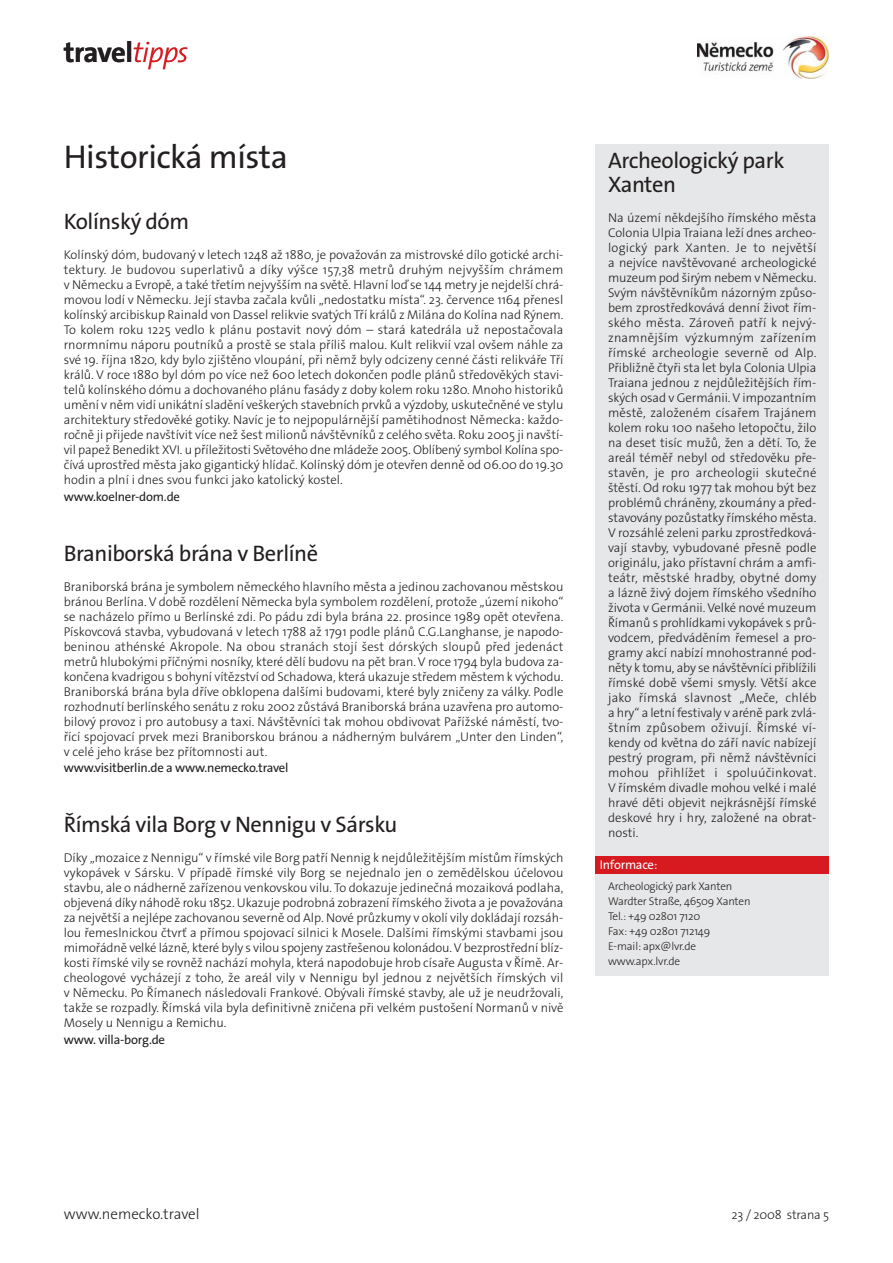
<style>
.page{position:relative;width:893px;height:1263px;background:#fff}
.page>*{position:absolute;margin:0;border:0;box-sizing:border-box;transform-origin:0 0}
.t1{font:33px "The Sans CE";letter-spacing:-.015em;color:#231f20}
.t2{font:28.8px "The Sans LP7 Bld";letter-spacing:-.03em;color:#231f20}
.t3{font:22.5px/24px "The Sans CE";letter-spacing:-.02em;color:#231f20}
.t4{font:15px "The Sans CE Light";color:#231f20}
.t5{font:12.75px/15px "The Sans CE Light";color:#231f20;text-align:justify}
.t6{font:12.75px "The Sans CE";letter-spacing:-.015em;color:#231f20}
.t7{font:12.75px "The Sans CE";letter-spacing:-.02em;color:#fff}
.t8{font:11.25px/15px "The Sans CE Light";letter-spacing:-.015em;color:#231f20}
.s1{font-family:"The Sans LP3 Lig IT";color:#d71920}
</style>
<div class="page">
<img style="left:697px;top:36px;width:132px;height:43px">
<div style="left:595px;top:144px;width:234px;height:791px;background:#e6e7e8"></div>
<div style="left:595px;top:857px;width:234px;height:119px;background:#e6e7e8"></div>
<div style="left:595px;top:856px;width:234px;height:17px;background:#d71920"></div>
<h2 class="t2" style="left:64px;top:36px;width:126px">travel<span class="s1">tipps</span></h2>
<h1 class="t1" style="left:64px;top:143px;width:226px">Historická místa</h1>
<h3 class="t3" style="left:608px;top:151px;width:178px">Archeologický park<br>Xanten</h3>
<p class="t5" style="left:608px;top:212px;width:210px">Na území někdejšího římského města Colonia Ulpia Traiana leží dnes archeo&shy;logický park Xanten. Je to největší a nejvíce navštěvované archeologické muzeum pod širým nebem v Německu.<br>Svým návštěvníkům názorným způso&shy;bem zprostředkovává denní život řím&shy;ského města. Zároveň patří k nejvý - znamnějším výzkumným zařízením římské archeologie severně od Alp.<br>Přibližně čtyři sta let byla Colonia Ulpia Traiana jednou z nejdůležitějších řím&shy;ských osad v Germánii. V impozantním městě, založeném císařem Trajánem kolem roku 100 našeho letopočtu, žilo na deset tisíc mužů, žen a dětí. To, že areál téměř nebyl od středověku pře&shy;stavěn, je pro archeologii skutečné štěstí. Od roku 1977 tak mohou být bez problémů chráněny, zkoumány a před - stavovány pozůstatky římského města.<br>V rozsáhlé zeleni parku zprostředková&shy;vají stavby, vybudované přesně podle originálu, jako přístavní chrám a amfi - teátr, městské hradby, obytné domy a lázně živý dojem římského všedního života v Germánii. Velké nové muzeum Římanů s prohlídkami vykopávek s prů - vodcem, předváděním řemesel a pro - gramy akcí nabízí mnohostranné pod&shy;něty k tomu, aby se návštěvníci přiblížili římské době všemi smysly. Větší akce jako římská slavnost „Meče, chléb a hry“ a letní festivaly v aréně park zvlá&shy;štním způsobem oživují. Římské ví&shy;kendy od května do září navíc nabízejí pestrý program, při němž návštěvníci mohou přihlížet i spoluúčinkovat.<br>V řím ském divadle mohou velké i malé hravé děti objevit nejkrásnější římské deskové hry i hry, založené na obrat&shy;nosti.</p>
<p class="t7" style="left:600px;top:860px;width:59px">Informace:</p>
<p class="t8" style="left:608px;top:880px;width:144px">Archeologický park Xanten<br>Wardter Straße, 46509 Xanten<br>Tel.: +49 02801 7120<br>Fax: +49 02801 712149<br>E-mail: apx@lvr.de www.apx.lvr.de</p>
<h3 class="t3" style="left:64px;top:212px;width:127px">Kolínský dóm</h3>
<p class="t5" style="left:64px;top:249px;width:501px">Kolínský dóm, budovaný v letech 1248 až 1880, je považován za mistrovské dílo gotické archi&shy;tektury. Je budovou superlativů a díky výšce 157,38 metrů druhým nejvyšším chrámem v Německu a Evropě, a také třetím nejvyšším na světě. Hlavní loď se 144 metry je nejdelší chrá&shy;movou lodí v Německu. Její stavba začala kvůli „nedostatku místa“. 23. července 1164 přenesl kolínský arcibiskup Rainald von Dassel relikvie svatých Tří králů z Milána do Kolína nad Rýnem.<br>To kolem roku 1225 vedlo k plánu postavit nový dóm – stará katedrála už nepostačovala rnormnímu náporu poutníků a prostě se stala příliš malou. Kult relikvií vzal ovšem náhle za své 19. října 1820, kdy bylo zjištěno vloupání, při němž byly odcizeny cenné části relikváře Tří králů. V roce 1880 byl dóm po více než 600 letech dokončen podle plánů středověkých stavi&shy;telů kolínského dómu a dochovaného plánu fasády z doby kolem roku 1280. Mnoho historiků umění v něm vidí unikátní sladění veškerých stavebních prvků a výzdoby, uskutečněné ve stylu architektury středověké gotiky. Navíc je to nejpopulárnější pamětihodnost Německa: každo&shy;ročně ji přijede navštívit více než šest milionů návštěvníků z celého světa. Roku 2005 ji navští&shy;vil papež Benedikt XVI. u příležitosti Světového dne mládeže 2005. Oblíbený symbol Kolína spo&shy;čívá uprostřed města jako gigantický hlídač. Kolínský dóm je otevřen denně od 06.00 do 19.30 hodin a plní i dnes svou funkci jako katolický kostel.</p>
<p class="t6" style="left:64px;top:491px;width:118px">www.koelner-dom.de</p>
<h3 class="t3" style="left:64px;top:543px;width:256px">Braniborská brána v Berlíně</h3>
<p class="t5" style="left:64px;top:580px;width:501px">Braniborská brána je symbolem německého hlavního města a jedinou zachovanou městskou bránou Berlína. V době rozdělení Německa byla symbolem rozdělení, protože „území nikoho“ se nacházelo přímo u Berlínské zdi. Po pádu zdi byla brána 22. prosince 1989 opět otevřena.<br>Pískovcová stavba, vybudovaná v letech 1788 až 1791 podle plánů C.G.Langhanse, je napodo&shy;beninou athénské Akropole. Na obou stranách stojí šest dórských sloupů před jedenáct metrů hlubokými příčnými nosníky, které dělí budovu na pět bran. V roce 1794 byla budova za&shy;končena kvadrigou s bohyní vítězství od Schadowa, která ukazuje středem městem k východu.<br>Braniborská brána byla dříve obklopena dalšími budovami, které byly zničeny za války. Podle rozhodnutí berlínského senátu z roku 2002 zůstává Braniborská brána uzavřena pro automo&shy;bilový provoz i pro autobusy a taxi. Návštěvníci tak mohou obdivovat Pařížské náměstí, tvo&shy;řící spojovací prvek mezi Braniborskou bránou a nádherným bulvárem „Unter den Linden“, v celé jeho kráse bez přítomnosti aut.</p>
<p class="t6" style="left:64px;top:763px;width:226px">www.visitberlin.de a www.nemecko.travel</p>
<h3 class="t3" style="left:64px;top:815px;width:335px">Římská vila Borg v Nennigu v Sársku</h3>
<p class="t5" style="left:64px;top:852px;width:501px">Díky „mozaice z Nennigu“ v římské vile Borg patří Nennig k nejdůležitějším místům římských vykopávek v Sársku. V případě římské vily Borg se nejednalo jen o zemědělskou účelovou stavbu, ale o nádherně zařízenou venkovskou vilu. To dokazuje jedinečná mozaiková podlaha, objevená díky náhodě roku 1852. Ukazuje podrobná zobrazení římského života a je považována za největší a nejlépe zachovanou severně od Alp. Nové průzkumy v okolí vily dokládají rozsáh&shy;lou řemeslnickou čtvrť a přímou spojovací silnici k Mosele. Dalšími římskými stavbami jsou mimořádně velké lázně, které byly s vilou spojeny zastřešenou kolonádou. V bezprostřední blíz&shy;kosti římské vily se rovněž nachází mohyla, která napodobuje hrob císaře Augusta v Římě. Ar&shy;cheologové vycházejí z toho, že areál vily v Nennigu byl jednou z největších římských vil v Německu. Po Římanech následovali Frankové. Obývali římské stavby, ale už je neudržovali, takže se rozpadly. Římská vila byla definitivně zničena při velkém pustošení Normanů v nivě Mosely u Nennigu a Remichu.</p>
<p class="t6" style="left:64px;top:1034px;width:103px">www. villa-borg.de</p>
<p class="t4" style="left:64px;top:1208px;width:137px">www.nemecko.travel</p>
<p class="t5" style="left:731px;top:1208px;width:99px">23 / 2008 strana 5</p>
</div>
